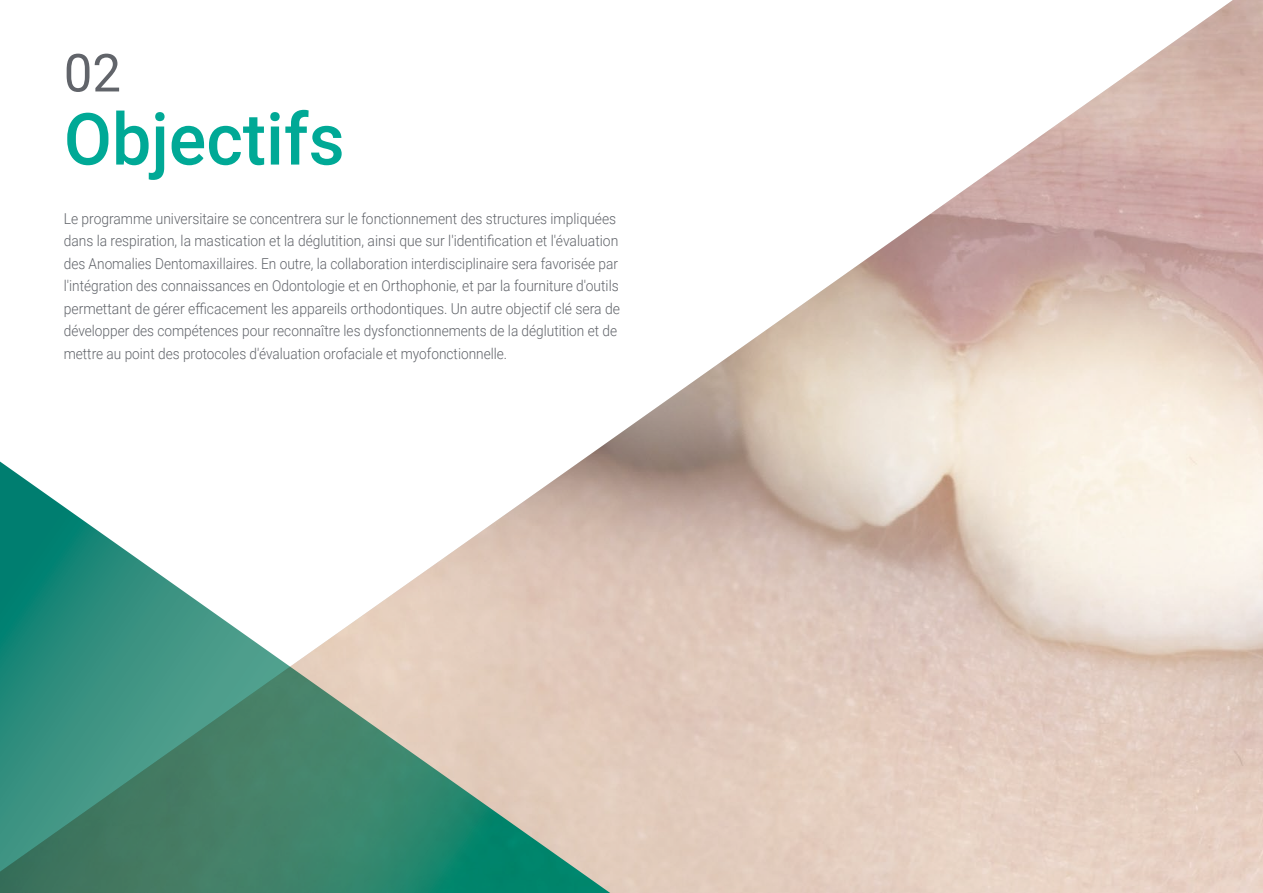
<style>
.page{position:relative;width:1263px;height:893px;background:#fff}
.page>*{position:absolute;margin:0;border:0;box-sizing:border-box;transform-origin:0 0}
.t1{font:500 72px "Roboto";color:#00a996}
.t2{font:52.5px "Roboto";color:#61646a}
.t3{font:300 15px/22.5px "Roboto";color:#61646a;scale:.92 1}
</style>
<div class="page">
<svg style="left:0;top:446px;width:640px;height:447px"></svg>
<h2 class="t2" style="left:64px;top:36px;width:59px">02</h2>
<h1 class="t1" style="left:64px;top:89px;width:282px">Objectifs</h1>
<p class="t3" style="left:64px;top:207px;width:606px">Le programme universitaire se concentrera sur le fonctionnement des structures impliquées dans la respiration, la mastication et la déglutition, ainsi que sur l'identification et l'évaluation des Anomalies Dentomaxillaires. En outre, la collaboration interdisciplinaire sera favorisée par l'intégration des connaissances en Odontologie et en Orthophonie, et par la fourniture d'outils permettant de gérer efficacement les appareils orthodontiques. Un autre objectif clé sera de développer des compétences pour reconnaître les dysfonctionnements de la déglutition et de mettre au point des protocoles d'évaluation orofaciale et myofonctionnelle.</p>
</div>
